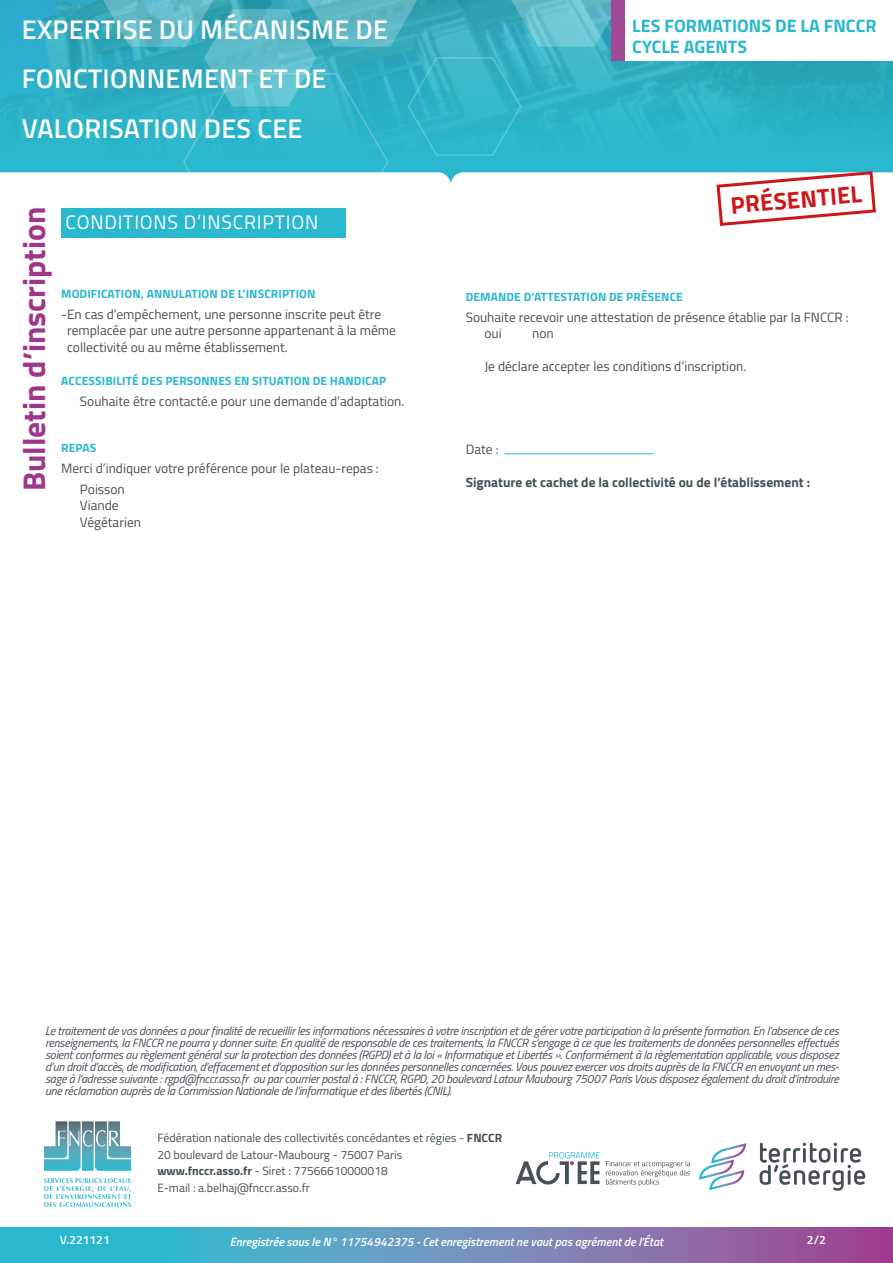
<style>
.page{position:relative;width:893px;height:1263px;background:#fff}
.page>*{position:absolute;margin:0;border:0;box-sizing:border-box;transform-origin:0 0}
.t1{font:700 31.5px "Titillium";color:#9f368b}
.t2{font:600 27px/49.5px "Titillium";letter-spacing:.01em;color:#fff}
.t3{font:700 24px "Titillium";color:#cd1719}
.t4{font:19.5px "Titillium";letter-spacing:.04em;color:#fff}
.t5{font:700 18px/21.6px "Titillium";color:#29b8ce}
.t6{font:13.5px/16.5px "Titillium";color:#445055}
.t7{font:700 13.5px "Titillium";color:#445055}
.t8{font:italic 12px/12px "Titillium";letter-spacing:-.02em;color:#445055;text-align:justify}
.t9{font:12px/16.5px "Titillium";color:#445055}
.t10{font:700 12px "Titillium";letter-spacing:.01em;color:#29b8ce}
.t11{font:italic 600 12px "Titillium";color:#fff}
.t12{font:600 12px "Titillium";color:#fff}
.s1{font-weight:700}
</style>
<div class="page">
<img style="left:0;top:0;width:893px;height:173px">
<svg style="left:102px;top:0;width:520px;height:183px;background:#46b8ca"></svg>
<svg style="left:0;top:1228px;width:893px;height:35px;background:#678db8"></svg>
<div style="left:61px;top:208px;width:285px;height:29px;background:#29b8ce"></div>
<hr style="left:505px;top:453px;width:148px;height:1px;background:#29b8ce">
<svg style="left:699px;top:1143px;width:47px;height:47px"></svg>
<svg style="left:760px;top:1143px;width:105px;height:48px"></svg>
<svg style="left:44px;top:1121px;width:87px;height:50px"></svg>
<svg style="left:44px;top:1178px;width:87px;height:29px"></svg>
<svg style="left:715px;top:170px;width:163px;height:56px"></svg>
<div style="left:625px;top:0;width:268px;height:60px;background:#fff"></div>
<div style="left:612px;top:0;width:13px;height:60px;background:#a14a96"></div>
<svg style="left:606px;top:1161px;width:84px;height:25px"></svg>
<svg style="left:516px;top:1152px;width:84px;height:32px"></svg>
<h2 class="t2" style="left:22px;top:3px;width:368px">EXPERTISE DU MÉCANISME DE<br>FONCTIONNEMENT ET DE<br>VALORISATION DES CEE</h2>
<h1 class="t1" style="left:10px;top:491px;width:286px;rotate:-90deg">Bulletin d’inscription</h1>
<h3 class="t4" style="left:66px;top:208px;width:254px">CONDITIONS D’INSCRIPTION</h3>
<p class="t10" style="left:61px;top:285px;width:256px">MODIFICATION, ANNULATION DE L’INSCRIPTION</p>
<p class="t6" style="left:67px;top:305px;width:330px;text-indent:-6px">-En cas d’empêchement, une personne inscrite peut être remplacée par une autre personne appartenant à la même collectivité ou au même établissement.</p>
<p class="t10" style="left:61px;top:372px;width:327px">ACCESSIBILITÉ DES PERSONNES EN SITUATION DE HANDICAP</p>
<p class="t6" style="left:80px;top:392px;width:326px">Souhaite être contacté.e pour une demande d’adaptation.</p>
<p class="t10" style="left:61px;top:439px;width:37px">REPAS</p>
<p class="t6" style="left:80px;top:457px;width:300px;line-height:20.7px;text-indent:-19px">Merci d’indiquer votre préférence pour le plateau-repas :<br>Poisson</p>
<p class="t6" style="left:80px;top:497px;width:63px">Viande<br>Végétarien</p>
<h3 class="t5" style="left:632px;top:14px;width:246px">LES FORMATIONS DE LA FNCCR<br>CYCLE AGENTS</h3>
<h3 class="t3" style="left:729px;top:187px;width:133px;rotate:-5deg">PRÉSENTIEL</h3>
<p class="t10" style="left:466px;top:288px;width:219px">DEMANDE D’ATTESTATION DE PRÉSENCE</p>
<p class="t6" style="left:484px;top:308px;width:366px;text-indent:-19px">Souhaite recevoir une attestation de présence établie par la FNCCR : oui</p>
<p class="t6" style="left:532px;top:325px;width:23px">non</p>
<p class="t6" style="left:484px;top:358px;width:264px">Je déclare accepter les conditions d’inscription.</p>
<p class="t6" style="left:466px;top:440px;width:34px">Date :</p>
<p class="t7" style="left:466px;top:472px;width:346px">Signature et cachet de la collectivité ou de l’établissement :</p>
<p class="t8" style="left:45px;top:1024px;width:796px">Le traitement de vos données a pour finalité de recueillir les informations nécessaires à votre inscription et de gérer votre participation à la présente formation. En l’absence de ces renseignements, la FNCCR ne pourra y donner suite. En qualité de responsable de ces traitements, la FNCCR s’engage à ce que les traitements de données personnelles effectués soient conformes au règlement général sur la protection des données (RGPD) et à la loi « Informatique et Libertés ». Conformément à la règlementation applicable, vous disposez d’un droit d’accès, de modification, d’effacement et d’opposition sur les données personnelles concernées. Vous pouvez exercer vos droits auprès de la FNCCR en envoyant un mes&shy;sage à l’adresse suivante : rgpd@fnccr.asso.fr ou par courrier postal à : FNCCR, RGPD, 20 boulevard Latour Maubourg 75007 Paris Vous disposez également du droit d’introduire une réclamation auprès de la Commission Nationale de l’informatique et des libertés (CNIL).</p>
<p class="t12" style="left:60px;top:1231px;width:51px">V.221121</p>
<p class="t9" style="left:157px;top:1129px;width:346px">Fédération nationale des collectivités concédantes et régies - <span class="s1">FNCCR </span>20 boulevard de Latour-Maubourg - 75007 Paris<br><span class="s1">www.fnccr.asso.fr</span> - Siret : 77566610000018<br>E-mail : a.belhaj@fnccr.asso.fr</p>
<p class="t11" style="left:230px;top:1233px;width:435px">Enregistrée sous le N° 11754942375 - Cet enregistrement ne vaut pas agrément de l’État</p>
<p class="t12" style="left:807px;top:1231px;width:20px">2/2</p>
</div>
